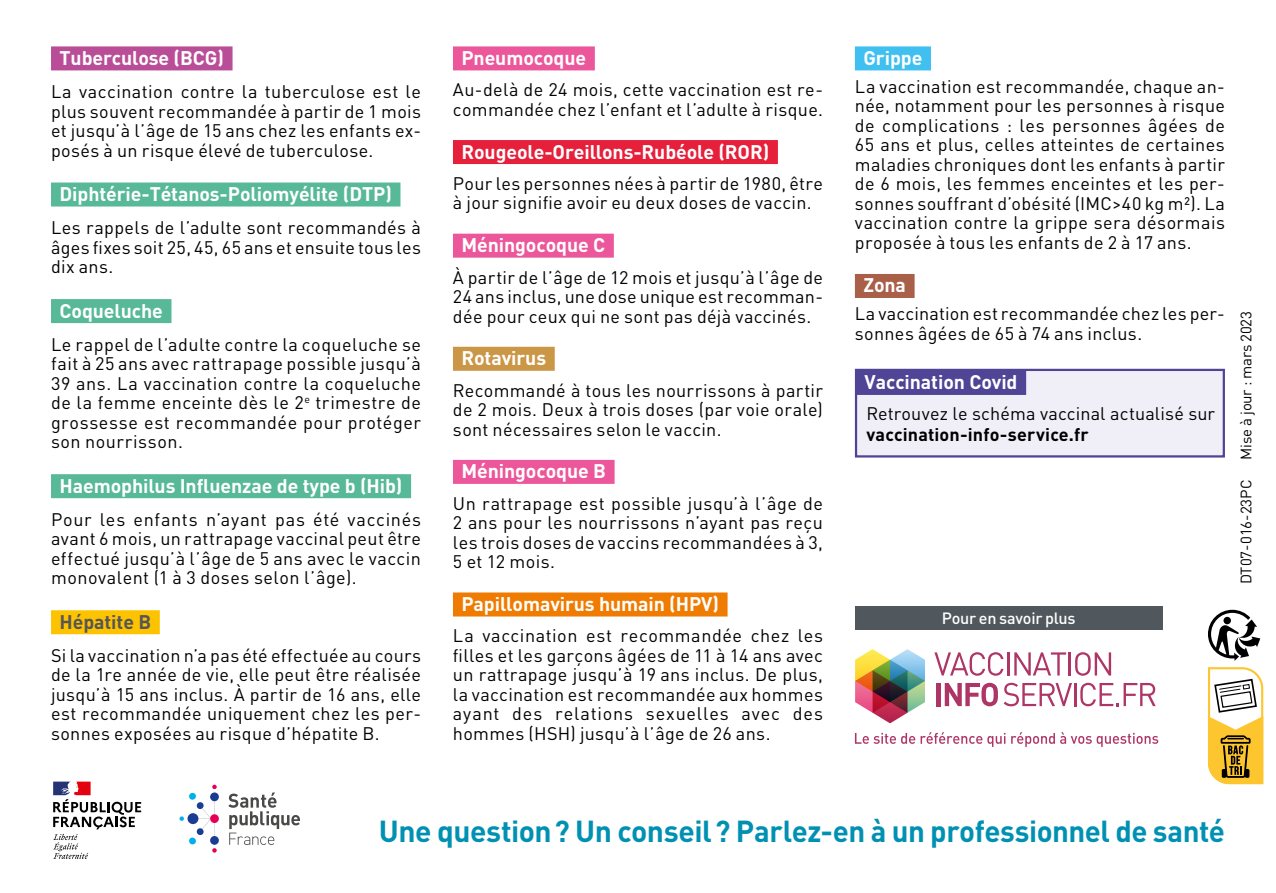
<style>
.page{position:relative;width:1276px;height:893px;background:#fff}
.page>*{position:absolute;margin:0;border:0;box-sizing:border-box;transform-origin:0 0}
.t1{font:700 30px "DIN Pro";letter-spacing:-.015em;color:#0091b2}
.Maladie_carte_postal{font:700 19.5px "DINOT";letter-spacing:-.005em;color:#fff}
.Maladie_carte_postal-2{font:700 19.5px "DIN Pro";letter-spacing:-.005em;color:#fff}
.Maladie_carte_postal-3{font:700 19.5px "DINOT";letter-spacing:-.005em;color:#565656}
.Texte_carte_postale{font:18px/19.5px "DIN Pro";letter-spacing:.02em;color:#000;text-align:justify}
.t2{font:500 16.2px "DIN Pro";letter-spacing:-.015em;color:#fff}
.t3{font:15px "DIN Pro";letter-spacing:-.02em;color:#000}
.t4{font:15px "DIN Pro";color:#000}
.s1{font-weight:700}
</style>
<div class="page">
<svg style="left:210px;top:836px;width:9px;height:9px"></svg>
<svg style="left:210px;top:792px;width:9px;height:9px"></svg>
<svg style="left:210px;top:814px;width:9px;height:9px"></svg>
<svg style="left:179px;top:785px;width:38px;height:68px"></svg>
<svg style="left:228px;top:792px;width:72px;height:53px"></svg>
<svg style="left:53px;top:782px;width:88px;height:77px"></svg>
<div style="left:51px;top:46px;width:181px;height:24px;background:#ba4d97"></div>
<div style="left:51px;top:183px;width:349px;height:24px;background:#57b998"></div>
<div style="left:51px;top:299px;width:120px;height:24px;background:#57b998"></div>
<div style="left:51px;top:474px;width:360px;height:24px;background:#57b998"></div>
<div style="left:51px;top:610px;width:109px;height:24px;background:#fdc300"></div>
<div style="left:453px;top:46px;width:142px;height:24px;background:#eb579a"></div>
<div style="left:453px;top:140px;width:325px;height:24px;background:#e61f3b"></div>
<div style="left:453px;top:234px;width:161px;height:24px;background:#eb579a"></div>
<div style="left:453px;top:347px;width:102px;height:24px;background:#cb9646"></div>
<div style="left:453px;top:460px;width:161px;height:24px;background:#eb579a"></div>
<div style="left:453px;top:592px;width:274px;height:24px;background:#ef7c00"></div>
<div style="left:855px;top:46px;width:76px;height:24px;background:#3fc0f0"></div>
<div style="left:855px;top:274px;width:59px;height:24px;background:#a95f48"></div>
<div style="left:855px;top:369px;width:370px;height:89px;background:#f0eff8;border:2px solid #4f4495"></div>
<div style="left:856px;top:371px;width:170px;height:24px;background:#4f4495"></div>
<div style="left:855px;top:606px;width:307px;height:24px;background:#50585d"></div>
<img style="left:855px;top:649px;width:70px;height:74px">
<svg style="left:934px;top:652px;width:69px;height:24px"></svg>
<hr style="left:1007px;top:652px;width:2px;height:23px;background:#ae3667">
<svg style="left:1014px;top:652px;width:52px;height:23px"></svg>
<hr style="left:1068px;top:652px;width:3px;height:23px;background:#ae3667">
<svg style="left:1075px;top:652px;width:36px;height:24px"></svg>
<hr style="left:937px;top:683px;width:4px;height:23px;background:#ae3667">
<svg style="left:944px;top:683px;width:128px;height:23px"></svg>
<hr style="left:1074px;top:683px;width:2px;height:23px;background:#ae3667">
<svg style="left:1080px;top:683px;width:75px;height:23px"></svg>
<svg style="left:855px;top:732px;width:150px;height:15px"></svg>
<svg style="left:1011px;top:732px;width:147px;height:15px"></svg>
<svg style="left:1208px;top:609px;width:56px;height:176px"></svg>
<p class="Maladie_carte_postal" style="left:60px;top:45px;width:166px">Tuberculose (BCG)</p>
<p class="Texte_carte_postale" style="left:51px;top:81px;width:371px">La vaccination contre la tuberculose est le plus souvent recommandée à partir de 1 mois et jusqu’à l’âge de 15 ans chez les enfants ex&shy;posés à un risque élevé de tuberculose.</p>
<p class="Maladie_carte_postal" style="left:60px;top:181px;width:334px">Diphtérie-Tétanos-Poliomyélite (DTP)</p>
<p class="Texte_carte_postale" style="left:51px;top:217px;width:371px">Les rappels de l’adulte sont recommandés à âges fixes soit 25, 45, 65 ans et ensuite tous les dix ans.</p>
<p class="Maladie_carte_postal" style="left:60px;top:298px;width:105px">Coqueluche</p>
<p class="Texte_carte_postale" style="left:51px;top:334px;width:371px">Le rappel de l’adulte contre la coqueluche se fait à 25 ans avec rattrapage possible jusqu’à 39 ans. La vaccination contre la coqueluche de la femme enceinte dès le 2<sup>e</sup> trimestre de grossesse est recommandée pour protéger son nourrisson.</p>
<p class="Maladie_carte_postal" style="left:60px;top:473px;width:344px">Haemophilus Influenzae de type b (Hib)</p>
<p class="Texte_carte_postale" style="left:51px;top:509px;width:371px">Pour les enfants n’ayant pas été vaccinés avant 6 mois, un rattrapage vaccinal peut être effectué jusqu’à l’âge de 5 ans avec le vaccin monovalent (1 à 3 doses selon l’âge).</p>
<p class="Maladie_carte_postal-3" style="left:60px;top:609px;width:93px">Hépatite B</p>
<p class="Texte_carte_postale" style="left:51px;top:645px;width:371px">Si la vaccination n’a pas été effectuée au cours de la 1re année de vie, elle peut être réalisée jusqu’à 15 ans inclus. À partir de 16 ans, elle est recommandée uniquement chez les per&shy;sonnes exposées au risque d’hépatite B.</p>
<p class="Maladie_carte_postal" style="left:461px;top:45px;width:126px">Pneumocoque</p>
<p class="Texte_carte_postale" style="left:453px;top:79px;width:371px">Au-delà de 24 mois, cette vaccination est re&shy;commandée chez l’enfant et l’adulte à risque.</p>
<p class="Maladie_carte_postal-2" style="left:461px;top:138px;width:309px">Rougeole-Oreillons-Rubéole (ROR)</p>
<p class="Texte_carte_postale" style="left:453px;top:173px;width:371px">Pour les personnes nées à partir de 1980, être à jour signifie avoir eu deux doses de vaccin.</p>
<p class="Maladie_carte_postal" style="left:461px;top:232px;width:145px">Méningocoque C</p>
<p class="Texte_carte_postale" style="left:453px;top:267px;width:371px">À partir de l’âge de 12 mois et jusqu’à l’âge de 24 ans inclus, une dose unique est recomman&shy;dée pour ceux qui ne sont pas déjà vaccinés.</p>
<p class="Maladie_carte_postal" style="left:461px;top:345px;width:86px">Rotavirus</p>
<p class="Texte_carte_postale" style="left:453px;top:380px;width:371px">Recommandé à tous les nourrissons à partir de 2 mois. Deux à trois doses (par voie orale) sont nécessaires selon le vaccin.</p>
<p class="Maladie_carte_postal-2" style="left:461px;top:458px;width:146px">Méningocoque B</p>
<p class="Texte_carte_postale" style="left:453px;top:493px;width:371px">Un rattrapage est possible jusqu’à l’âge de 2 ans pour les nourrissons n’ayant pas reçu les trois doses de vaccins recommandées à 3, 5 et 12 mois.</p>
<p class="Maladie_carte_postal" style="left:461px;top:591px;width:259px">Papillomavirus humain (HPV)</p>
<p class="Texte_carte_postale" style="left:453px;top:625px;width:371px">La vaccination est recommandée chez les filles et les garçons âgées de 11 à 14 ans avec un rattrapage jusqu’à 19 ans inclus. De plus, la vaccination est recommandée aux hommes ayant des relations sexuelles avec des hommes (HSH) jusqu’à l’âge de 26 ans.</p>
<p class="Maladie_carte_postal" style="left:863px;top:45px;width:60px">Grippe</p>
<p class="Texte_carte_postale" style="left:855px;top:76px;width:371px">La vaccination est recommandée, chaque an&shy;née, notamment pour les personnes à risque de complications : les personnes âgées de 65 ans et plus, celles atteintes de certaines maladies chroniques dont les enfants à partir de 6 mois, les femmes enceintes et les per&shy;sonnes souffrant d’obésité (IMC&gt;40 kg m²). La vaccination contre la grippe sera désormais proposée à tous les enfants de 2 à 17 ans.</p>
<p class="Maladie_carte_postal" style="left:863px;top:273px;width:44px">Zona</p>
<p class="Texte_carte_postale" style="left:855px;top:303px;width:371px">La vaccination est recommandée chez les per&shy;sonnes âgées de 65 à 74 ans inclus.</p>
<p class="Maladie_carte_postal-2" style="left:864px;top:369px;width:154px">Vaccination Covid</p>
<p class="Texte_carte_postale" style="left:866px;top:403px;width:350px;line-height:21px">Retrouvez le schéma vaccinal actualisé sur <span class="s1">vaccination-info-service.fr</span></p>
<p class="t2" style="left:942px;top:607px;width:135px">Pour en savoir plus</p>
<p class="t3" style="left:1235px;top:460px;width:150px;rotate:-90deg">Mise à jour : mars 2023</p>
<p class="t4" style="left:1235px;top:584px;width:106px;rotate:-90deg">DT07-016-23PC</p>
<p class="t1" style="left:379px;top:811px;width:847px">Une question? Un conseil? Parlez-en à un professionnel de santé</p>
</div>
